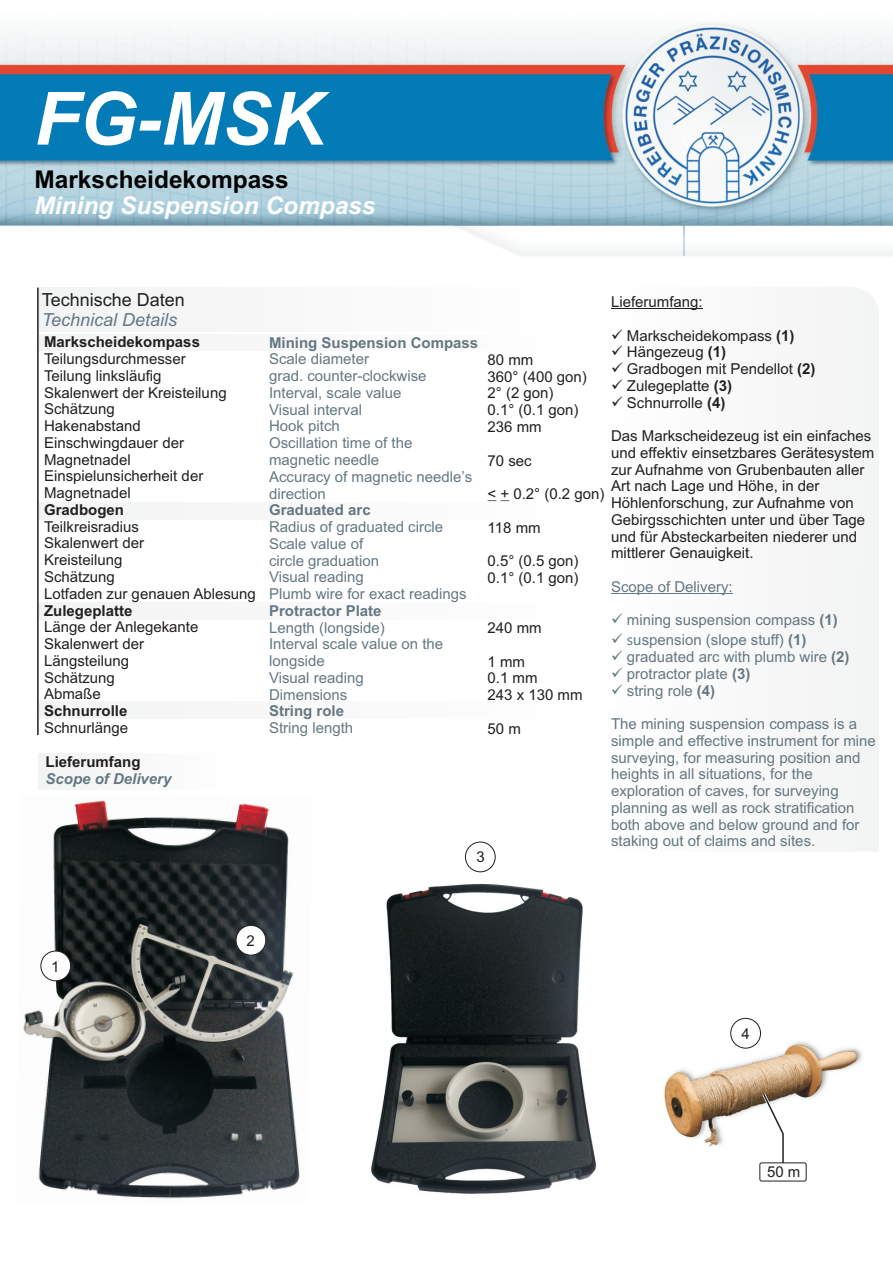
<style>
.page{position:relative;width:893px;height:1263px;background:#fff}
.page>*{position:absolute;margin:0;border:0;box-sizing:border-box;transform-origin:0 0}
.t1{font:italic 700 73.5px "Arial";color:#fff}
.t2{font:italic 700 24.45px "Arial";color:#fff}
.t3{font:700 24.45px "Arial";color:#010202}
.t4{font:italic 18px "Arial";color:#647882}
.t5{font:18px "Arial";color:#231f20}
.t6{font:15px/16.8px "Arial";color:#231f20}
.t7{font:15px/16.8px "Arial";color:#647882}
.t8{font:700 15px "Arial";color:#231f20}
.t9{font:700 15px "Arial";color:#647882}
.t10{font:italic 700 15px "Arial";color:#647882}
.s1{font-weight:700}
.s2{font-family:"Ebrima"}
</style>
<div class="page">
<div style="left:39px;top:753px;width:199px;height:36px;background:#f9f9f9"></div>
<div style="left:827px;top:287px;width:52px;height:564px;background:#f4f5f5"></div>
<div style="left:38px;top:702px;width:561px;height:17px;background:#f9f9f9"></div>
<div style="left:38px;top:603px;width:561px;height:17px;background:#f9f9f9"></div>
<div style="left:38px;top:502px;width:561px;height:17px;background:#f9f9f9"></div>
<div style="left:38px;top:334px;width:561px;height:17px;background:#f9f9f9"></div>
<hr style="left:611px;top:308px;width:92px;height:1px;background:#231f20">
<hr style="left:611px;top:593px;width:122px;height:1px;background:#647882">
<img style="left:0;top:23px;width:893px;height:234px">
<div style="left:38px;top:288px;width:542px;height:43px;background:#f8f8f9"></div>
<hr style="left:37px;top:288px;width:2px;height:447px;background:#231f20">
<img style="left:664px;top:1037px;width:198px;height:110px">
<div style="left:730px;top:1018px;width:31px;height:30px;background:#fff;border:1px solid #231f20;border-radius:50%"></div>
<img style="left:23px;top:800px;width:277px;height:399px">
<img style="left:371px;top:883px;width:226px;height:311px">
<div style="left:465px;top:842px;width:31px;height:30px;background:#fff;border:1px solid #231f20;border-radius:50%"></div>
<div style="left:40px;top:951px;width:31px;height:30px;background:#fff;border:1px solid #231f20;border-radius:50%"></div>
<div style="left:236px;top:925px;width:30px;height:30px;background:#fff;border:1px solid #231f20;border-radius:50%"></div>
<svg style="left:488px;top:500px;width:21px;height:1px"></svg>
<svg style="left:760px;top:1090px;width:26px;height:74px"></svg>
<div style="left:760px;top:1163px;width:46px;height:18px;border:1px solid #231f20;border-radius:2px"></div>
<h1 class="t1" style="left:34px;top:91px;width:291px">FG-MSK</h1>
<h2 class="t3" style="left:34px;top:170px;width:256px">Markscheidekompass</h2>
<h2 class="t2" style="left:34px;top:196px;width:343px">Mining Suspension Compass</h2>
<p class="t5" style="left:42px;top:293px;width:145px">Technische Daten</p>
<p class="t4" style="left:42px;top:313px;width:137px">Technical Details</p>
<p class="t8" style="left:44px;top:336px;width:157px">Markscheidekompass</p>
<p class="t6" style="left:44px;top:352px;width:184px">Teilungsdurchmesser<br>Teilung linksläufig<br>Skalenwert der Kreisteilung<br>Schätzung<br>Hakenabstand<br>Einschwingdauer der<br>Magnetnadel<br>Einspielunsicherheit der<br>Magnetnadel</p>
<p class="t8" style="left:44px;top:504px;width:82px">Gradbogen</p>
<p class="t6" style="left:44px;top:519px;width:213px">Teilkreisradius<br>Skalenwert der<br>Kreisteilung<br>Schätzung<br>Lotfaden zur genauen Ablesung</p>
<p class="t8" style="left:44px;top:605px;width:90px">Zulegeplatte</p>
<p class="t6" style="left:44px;top:620px;width:156px">Länge der Anlegekante<br>Skalenwert der<br>Längsteilung<br>Schätzung<br>Abmaße</p>
<p class="t8" style="left:44px;top:705px;width:85px">Schnurrolle</p>
<p class="t6" style="left:44px;top:720px;width:86px">Schnurlänge</p>
<p class="t8" style="left:46px;top:756px;width:97px">Lieferumfang</p>
<p class="t10" style="left:46px;top:773px;width:127px">Scope of Delivery</p>
<p class="t6" style="left:611px;top:295px;width:93px">Lieferumfang:</p>
<p class="t6" style="left:611px;top:328px;width:185px">✓Markscheidekompass <span class="s1">(1)</span></p>
<p class="t6" style="left:627px;top:345px;width:101px">Hängezeug <span class="s1">(1)</span></p>
<p class="t6" style="left:627px;top:362px;width:190px">Gradbogen mit Pendellot <span class="s1">(2)</span></p>
<p class="t6" style="left:627px;top:378px;width:107px">Zulegeplatte <span class="s1">(3)<br></span>Schnurrolle <span class="s1">(4)</span></p>
<p class="t6" style="left:611px;top:429px;width:265px">Das Markscheidezeug ist ein einfaches und effektiv einsetzbares Gerätesystem zur Aufnahme von Grubenbauten aller Art nach Lage und Höhe, in der Höhlenforschung, zur Aufnahme von Gebirgsschichten unter und über Tage und für Absteckarbeiten niederer und mittlerer Genauigkeit.</p>
<p class="t7" style="left:611px;top:580px;width:123px">Scope of Delivery:</p>
<p class="t7" style="left:627px;top:613px;width:212px">mining suspension compass <span class="s1">(1)</span></p>
<p class="t7" style="left:627px;top:632px;width:181px"><span class="s2">s</span>uspension (slope stuff) <span class="s1">(1)</span></p>
<p class="t7" style="left:627px;top:650px;width:224px">graduated arc with plumb wire <span class="s1">(2)</span></p>
<p class="t7" style="left:627px;top:667px;width:125px">protractor plate <span class="s1">(3) </span>string role <span class="s1">(4)</span></p>
<p class="t7" style="left:611px;top:717px;width:266px">The mining suspension compass is a simple and effective instrument for mine surveying, for measuring position and heights in all situations, for the exploration of caves, for surveying planning as well as rock stratification both above and below ground and for staking out of claims and sites.</p>
<p class="t9" style="left:269px;top:337px;width:211px">Mining Suspension Compass</p>
<p class="t7" style="left:269px;top:352px;width:205px">Scale diameter<br>grad. counter-clockwise<br>Interval, scale value<br>Visual interval<br>Hook pitch<br>Oscillation time of the magnetic needle<br>Accuracy of magnetic needle’s direction</p>
<p class="t9" style="left:269px;top:504px;width:103px">Graduated arc</p>
<p class="t7" style="left:269px;top:520px;width:199px">Radius of graduated circle<br>Scale value of<br>circle graduation<br>Visual reading<br>Plumb wire for exact readings</p>
<p class="t9" style="left:269px;top:605px;width:114px">Protractor Plate</p>
<p class="t7" style="left:269px;top:620px;width:176px">Length (longside)<br>Interval scale value on the longside<br>Visual reading<br>Dimensions</p>
<p class="t9" style="left:269px;top:705px;width:77px">String role</p>
<p class="t7" style="left:269px;top:721px;width:86px">String length</p>
<p class="t6" style="left:488px;top:353px;width:101px">80 mm<br>360° (400 gon)<br>2° (2 gon)<br>0.1° (0.1 gon)<br>236 mm</p>
<p class="t6" style="left:488px;top:453px;width:46px">70 sec</p>
<p class="t6" style="left:488px;top:487px;width:118px">&lt; + 0.2° (0.2 gon)</p>
<p class="t6" style="left:488px;top:520px;width:55px">118 mm</p>
<p class="t6" style="left:488px;top:554px;width:93px">0.5° (0.5 gon)<br>0.1° (0.1 gon)</p>
<p class="t6" style="left:488px;top:621px;width:56px">240 mm</p>
<p class="t6" style="left:488px;top:654px;width:97px">1 mm<br>0.1 mm<br>243 x 130 mm</p>
<p class="t6" style="left:488px;top:721px;width:35px">50 m</p>
<p class="t6" style="left:476px;top:850px;width:10px">3</p>
<p class="t6" style="left:51px;top:959px;width:10px">1</p>
<p class="t6" style="left:246px;top:933px;width:10px">2</p>
<p class="t6" style="left:742px;top:1026px;width:10px">4</p>
<p class="t6" style="left:767px;top:1165px;width:35px">50 m</p>
</div>
